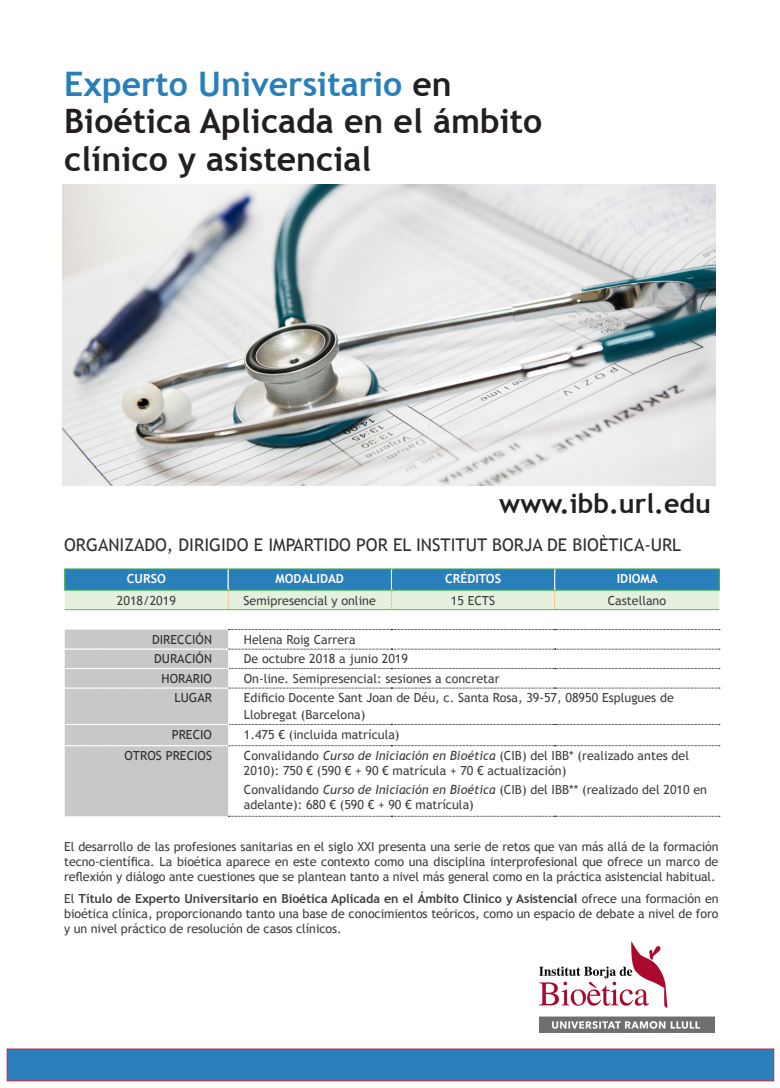
<style>
.page{position:relative;width:780px;height:1088px;background:#fff}
.page>*{position:absolute;margin:0;border:0;box-sizing:border-box;transform-origin:0 0}
.t1{font:700 33.75px "Trebuchet MS";color:#231f20}
.t2{font:700 33.75px "Trebuchet MS";color:#297fba}
.t3{font:700 26.88px "Trebuchet MS";color:#231f20}
.t4{font:17.5px "Trebuchet MS";color:#312f30}
.Cos_de_text{font:12.5px/15px "Trebuchet MS";color:#3e3e3f}
.Titol{font:12.5px "Trebuchet MS";color:#312f30}
.Titol-2{font:700 12.5px "Trebuchet MS";color:#fff}
.Titol-3{font:12.5px "Trebuchet MS";color:#3e3e3f}
.s1{color:#231f20}
.s2{font-style:italic}
.s3{font-weight:700}
</style>
<div class="page">
<div style="left:7px;top:1049px;width:766px;height:32px;background:#297fba;border:1px solid #d1232a"></div>
<svg style="left:715px;top:188px;width:1px;height:62px"></svg>
<svg style="left:65px;top:629px;width:655px;height:188px"></svg>
<hr style="left:554px;top:590px;width:166px;height:1px;background:#40ae49">
<svg style="left:64px;top:569px;width:655px;height:41px;background:#7fb5c5"></svg>
<hr style="left:718px;top:569px;width:2px;height:21px;background:#40ae49">
<hr style="left:65px;top:609px;width:163px;height:1px;background:#58ba49">
<hr style="left:228px;top:609px;width:163px;height:1px;background:#58ba49">
<hr style="left:391px;top:609px;width:163px;height:1px;background:#58ba49">
<hr style="left:554px;top:609px;width:165px;height:1px;background:#58ba49">
<img style="left:539px;top:941px;width:175px;height:91px">
<img style="left:63px;top:184px;width:652px;height:302px">
<p class="t2" style="left:64px;top:63px;width:389px">Experto Universitario <span class="s1">en</span></p>
<p class="t1" style="left:64px;top:100px;width:479px">Bioética Aplicada en el ámbito</p>
<p class="t1" style="left:64px;top:138px;width:309px">clínico y asistencial</p>
<p class="t3" style="left:499px;top:486px;width:213px">www.ibb.url.edu</p>
<p class="t4" style="left:64px;top:535px;width:618px">ORGANIZADO, DIRIGIDO E IMPARTIDO POR EL INSTITUT BORJA DE BIOÈTICA-URL</p>
<p class="Titol-2" style="left:127px;top:571px;width:40px">CURSO</p>
<p class="Titol-2" style="left:275px;top:571px;width:70px">MODALIDAD</p>
<p class="Titol-2" style="left:445px;top:571px;width:57px">CRÉDITOS</p>
<p class="Titol-2" style="left:616px;top:571px;width:42px">IDIOMA</p>
<p class="Titol-3" style="left:117px;top:593px;width:60px">2018/2019</p>
<p class="Cos_de_text" style="left:243px;top:593px;width:134px">Semipresencial y online</p>
<p class="Titol-3" style="left:451px;top:593px;width:46px">15 ECTS</p>
<p class="Cos_de_text" style="left:607px;top:593px;width:60px">Castellano</p>
<p class="Titol" style="left:152px;top:632px;width:61px">DIRECCIÓN</p>
<p class="Cos_de_text" style="left:244px;top:632px;width:113px">Helena Roig Carrera</p>
<p class="Titol" style="left:154px;top:652px;width:59px">DURACIÓN</p>
<p class="Cos_de_text" style="left:244px;top:652px;width:166px">De octubre 2018 a junio 2019</p>
<p class="Titol" style="left:162px;top:671px;width:52px">HORARIO</p>
<p class="Cos_de_text" style="left:244px;top:671px;width:257px">On-line. Semipresencial: sesiones a concretar</p>
<p class="Titol" style="left:174px;top:691px;width:39px">LUGAR</p>
<p class="Cos_de_text" style="left:244px;top:690px;width:431px;line-height:17px">Edificio Docente Sant Joan de Déu, c. Santa Rosa, 39-57, 08950 Esplugues de<br>Llobregat (Barcelona)</p>
<p class="Titol" style="left:172px;top:727px;width:42px">PRECIO</p>
<p class="Cos_de_text" style="left:244px;top:727px;width:157px">1.475 € (incluida matrícula)</p>
<p class="Titol" style="left:124px;top:748px;width:89px">OTROS PRECIOS</p>
<p class="Cos_de_text" style="left:244px;top:748px;width:446px">Convalidando <span class="s2">Curso de Iniciación en Bioética</span> (CIB) del IBB* (realizado antes del<br>2010): 750 € (590 € + 90 € matrícula + 70 € actualización)</p>
<p class="Cos_de_text" style="left:244px;top:782px;width:464px">Convalidando <span class="s2">Curso de Iniciación en Bioética</span> (CIB) del IBB** (realizado del 2010 en adelante): 680 € (590 € + 90 € matrícula)</p>
<p class="Cos_de_text" style="left:64px;top:839px;width:656px;text-align:justify">El desarrollo de las profesiones sanitarias en el siglo XXI presenta una serie de retos que van más allá de la formación tecno-científica. La bioética aparece en este contexto como una disciplina interprofesional que ofrece un marco de reflexión y diálogo ante cuestiones que se plantean tanto a nivel más general como en la práctica asistencial habitual.</p>
<p class="Cos_de_text" style="left:64px;top:891px;width:656px;text-align:justify">El <span class="s3">Título de Experto Universitario en Bioética Aplicada en el Ámbito Clínico y Asistencial</span> ofrece una formación en bioética clínica, proporcionando tanto una base de conocimientos teóricos, como un espacio de debate a nivel de foro y un nivel práctico de resolución de casos clínicos.</p>
</div>
